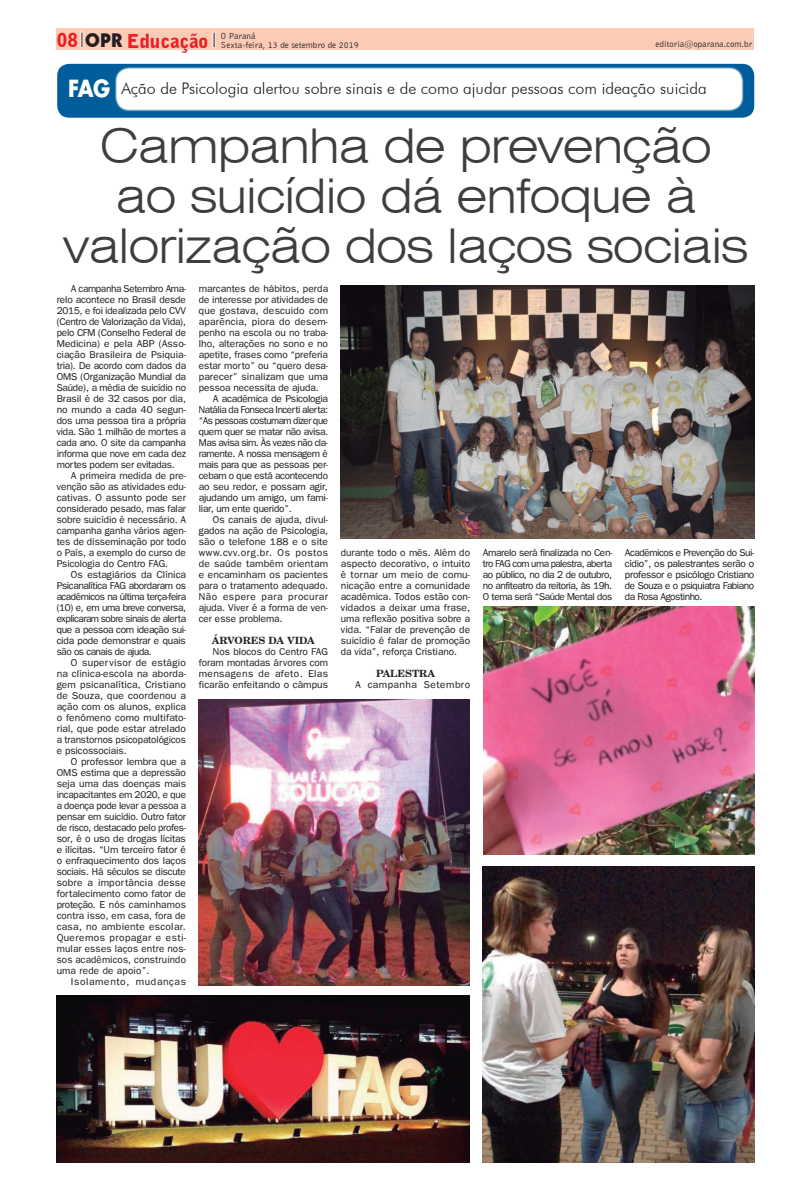
<style>
.page{position:relative;width:811px;height:1191px;background:#fff}
.page>*{position:absolute;margin:0;border:0;box-sizing:border-box;transform-origin:0 0}
.t1{font:300 expanded 48px/50px "Swiss 721 BT";letter-spacing:-.02em;color:#3e3e3f;text-align:center}
.t2{font:900 19px "Bell Gothic BT";color:#ee1d23}
.t3{font:300 16px "Futura BT";color:#231f20}
.t4{font:10px/11px "Franklin Gothic";color:#231f20;text-align:justify}
.t5{font:10px "Franklin Gothic";letter-spacing:-.02em;color:#231f20}
.t6{font:10px "Franklin Gothic";letter-spacing:-.045em;color:#231f20}
.t7{font:10px "Franklin Gothic";letter-spacing:-.035em;color:#231f20}
.t8{font:10px "Franklin Gothic";letter-spacing:.025em;color:#231f20}
.t9{font:10px "Franklin Gothic";letter-spacing:.045em;color:#231f20}
.t10{font:10px "Franklin Gothic";letter-spacing:-.04em;color:#231f20}
.t11{font:10px "Franklin Gothic";letter-spacing:.02em;color:#231f20}
.t12{font:10px "Franklin Gothic";letter-spacing:.05em;color:#231f20}
.t13{font:700 10px "Century Schoolbook BT";color:#231f20}
.t14{font:10px "Franklin Gothic";letter-spacing:.06em;color:#231f20}
.t15{font:9px/9px "Bell Gothic BT";color:#231f20}
.s1{font-family:"Geometric 231 BT Heavy C";font-weight:400;color:#231f20}
.s2{font-family:"Futura";font-weight:700;font-size:23px;color:#fff}
</style>
<div class="page">
<div style="left:57px;top:28px;width:697px;height:22px;background:#fccbb6"></div>
<svg style="left:80px;top:31px;width:4px;height:18px"></svg>
<svg style="left:82px;top:33px;width:1px;height:14px"></svg>
<svg style="left:212px;top:31px;width:4px;height:18px"></svg>
<svg style="left:214px;top:33px;width:1px;height:14px"></svg>
<div style="left:55px;top:62px;width:701px;height:58px;background:linear-gradient(to right,#fff,#fdfefe)"></div>
<div style="left:57px;top:64px;width:697px;height:54px;background:#005d9c;border-radius:12px"></div>
<svg style="left:115px;top:67px;width:629px;height:45px"></svg>
<div style="left:117px;top:69px;width:624px;height:40px;background:#fff;border-radius:12px"></div>
<div style="left:117px;top:69px;width:624px;height:40px;border:1px solid #fff;border-radius:12px"></div>
<img style="left:57px;top:995px;width:413px;height:167px">
<img style="left:483px;top:866px;width:272px;height:296px">
<img style="left:483px;top:606px;width:272px;height:248px">
<img style="left:198px;top:699px;width:272px;height:286px">
<img style="left:341px;top:285px;width:413px;height:253px">
<h2 class="t2" style="left:57px;top:29px;width:153px">08 <span class="s1">OPR</span> Educação</h2>
<p class="t15" style="left:221px;top:31px;width:139px">O Paraná<br>Sexta-feira, 13 de setembro de 2019</p>
<p class="t15" style="left:655px;top:39px;width:98px">editoria@oparana.com.br</p>
<h3 class="t3" style="left:68px;top:78px;width:640px"><span class="s2">FAG</span> Ação de Psicologia alertou sobre sinais e de como ajudar pessoas com ideação suicida</h3>
<h1 class="t1" style="left:63px;top:120px;width:686px">Campanha de prevenção ao suicídio dá enfoque à valorização dos laços sociais</h1>
<p class="t4" style="left:57px;top:283px;width:131px;text-indent:14px">A campanha Setembro Ama&shy;relo acontece no Brasil desde 2015, e foi idealizada pelo CVV (Centro de Valorização da Vida), pelo CFM (Conselho Federal de Medicina) e pela ABP (Asso&shy;ciação Brasileira de Psiquia&shy;tria). De acordo com dados da OMS (Organização Mundial da Saúde), a média de suicídio no Brasil é de 32 casos por dia, no mundo a cada 40 segun&shy;dos uma pessoa tira a própria vida. São 1 milhão de mortes a cada ano. O site da campanha informa que nove em cada dez mortes podem ser evitadas.</p>
<p class="t4" style="left:57px;top:470px;width:131px;text-indent:14px">A primeira medida de pre&shy;venção são as atividades edu&shy;cativas. O assunto pode ser considerado pesado, mas falar sobre suicídio é necessário. A campanha ganha vários agen&shy;tes de disseminação por todo o País, a exemplo do curso de Psicologia do Centro FAG.</p>
<p class="t4" style="left:57px;top:569px;width:131px;text-indent:14px">Os estagiários da Clínica Psicanalítica FAG abordaram os acadêmicos na última terça-feira (10) e, em uma breve conversa, explicaram sobre sinais de alerta que a pessoa com ideação sui&shy;cida pode demonstrar e quais são os canais de ajuda.</p>
<p class="t4" style="left:57px;top:657px;width:131px;text-indent:14px">O supervisor de estágio na clínica-escola na aborda&shy;gem psicanalítica, Cristiano de Souza, que coordenou a ação com os alunos, explica o fenômeno como multifato&shy;rial, que pode estar atrelado a transtornos psicopatológicos e psicossociais.</p>
<p class="t4" style="left:57px;top:756px;width:131px;text-indent:14px">O professor lembra que a OMS estima que a depressão seja uma das doenças mais incapacitantes em 2020, e que a doença pode levar a pessoa a pensar em suicídio. Outro fator de risco, destacado pelo profes&shy;sor, é o uso de drogas lícitas e ilícitas. “Um terceiro fator é o enfraquecimento dos laços sociais. Há séculos se discute sobre a importância desse fortalecimento como fator de proteção. E nós caminhamos contra isso, em casa, fora de casa, no ambiente escolar.<br>Queremos propagar e esti&shy;mular esses laços entre nos&shy;sos acadêmicos, construindo uma rede de apoio”.</p>
<p class="t14" style="left:71px;top:976px;width:117px">Isolamento, mudanças</p>
<p class="t4" style="left:199px;top:283px;width:131px">marcantes de hábitos, perda</p>
<p class="t4" style="left:199px;top:294px;width:131px">de interesse por atividades de</p>
<p class="t8" style="left:199px;top:305px;width:131px">que gostava, descuido com</p>
<p class="t8" style="left:199px;top:316px;width:131px">aparência, piora do desem-</p>
<p class="t4" style="left:199px;top:327px;width:131px">penho na escola ou no traba-</p>
<p class="t4" style="left:199px;top:338px;width:131px">lho, alterações no sono e no</p>
<p class="t4" style="left:199px;top:349px;width:131px">apetite, frases como “preferia</p>
<p class="t4" style="left:199px;top:360px;width:131px">estar morto” ou “quero desa-</p>
<p class="t4" style="left:199px;top:371px;width:131px">parecer” sinalizam que uma</p>
<p class="t4" style="left:199px;top:382px;width:122px">pessoa necessita de ajuda.</p>
<p class="t5" style="left:213px;top:393px;width:117px">A acadêmica de Psicologia</p>
<p class="t6" style="left:199px;top:404px;width:131px">Natália da Fonseca Incerti alerta:</p>
<p class="t6" style="left:199px;top:415px;width:131px">“As pessoas costumam dizer que</p>
<p class="t7" style="left:199px;top:426px;width:131px">quem quer se matar não avisa.</p>
<p class="t10" style="left:199px;top:437px;width:131px">Mas avisa sim. Às vezes não cla-</p>
<p class="t7" style="left:199px;top:448px;width:131px">ramente. A nossa mensagem é</p>
<p class="t5" style="left:199px;top:459px;width:131px">mais para que as pessoas per-</p>
<p class="t5" style="left:199px;top:470px;width:131px">cebam o que está acontecendo</p>
<p class="t4" style="left:199px;top:481px;width:131px">ao seu redor, e possam agir,</p>
<p class="t4" style="left:199px;top:492px;width:131px">ajudando um amigo, um fami-</p>
<p class="t5" style="left:199px;top:503px;width:94px">liar, um ente querido”.</p>
<p class="t4" style="left:213px;top:514px;width:117px">Os canais de ajuda, divul-</p>
<p class="t4" style="left:199px;top:525px;width:131px">gados na ação de Psicologia,</p>
<p class="t4" style="left:199px;top:536px;width:131px">são o telefone 188 e o site</p>
<p class="t9" style="left:199px;top:547px;width:131px">www.cvv.org.br. Os postos</p>
<p class="t11" style="left:199px;top:558px;width:131px">de saúde também orientam</p>
<p class="t4" style="left:199px;top:569px;width:131px">e encaminham os pacientes</p>
<p class="t4" style="left:199px;top:580px;width:131px">para o tratamento adequado.</p>
<p class="t12" style="left:199px;top:591px;width:131px">Não espere para procurar</p>
<p class="t4" style="left:199px;top:602px;width:131px">ajuda. Viver é a forma de ven-</p>
<p class="t4" style="left:199px;top:613px;width:85px">cer esse problema.</p>
<p class="t13" style="left:212px;top:633px;width:104px">ÁRVORES DA VIDA</p>
<p class="t4" style="left:199px;top:646px;width:131px;text-indent:14px">Nos blocos do Centro FAG foram montadas árvores com mensagens de afeto. Elas ficarão enfeitando o câmpus</p>
<p class="t4" style="left:341px;top:547px;width:131px">durante todo o mês. Além do aspecto decorativo, o intuito é tornar um meio de comu&shy;nicação entre a comunidade acadêmica. Todos estão con&shy;vidados a deixar uma frase, uma reflexão positiva sobre a vida. “Falar de prevenção de suicídio é falar de promoção da vida”, reforça Cristiano.</p>
<p class="t13" style="left:376px;top:666px;width:60px">PALESTRA</p>
<p class="t9" style="left:355px;top:679px;width:117px">A campanha Setembro</p>
<p class="t4" style="left:483px;top:547px;width:131px">Amarelo será finalizada no Cen&shy;tro FAG com uma palestra, aberta ao público, no dia 2 de outubro, no anfiteatro da reitoria, às 19h.<br>O tema será “Saúde Mental dos</p>
<p class="t4" style="left:625px;top:547px;width:131px">Acadêmicos e Prevenção do Sui&shy;cídio”, os palestrantes serão o professor e psicólogo Cristiano de Souza e o psiquiatra Fabiano da Rosa Agostinho.</p>
</div>
